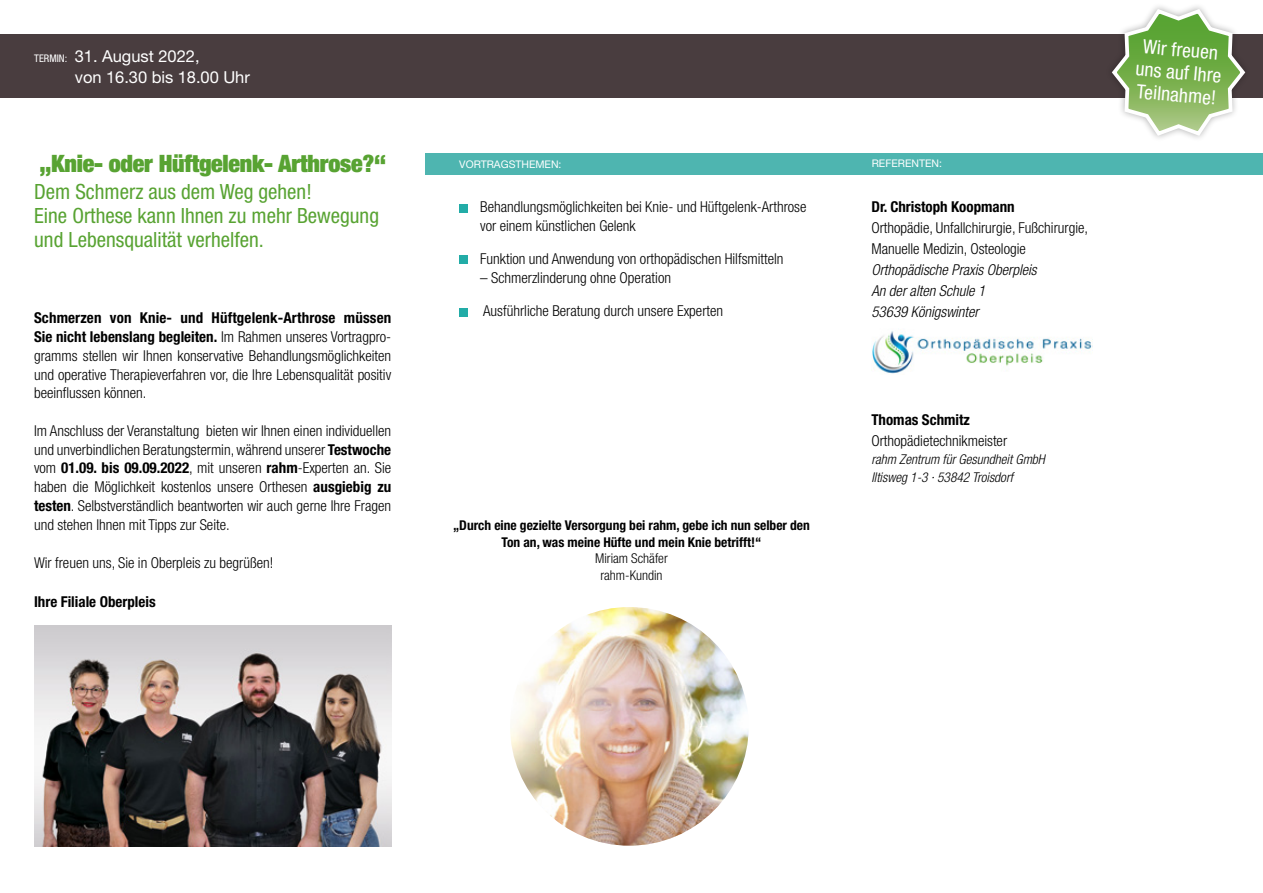
<style>
.page{position:relative;width:1263px;height:893px;background:#fff}
.page>*{position:absolute;margin:0;border:0;box-sizing:border-box;transform-origin:0 0}
.t1{font:900 expanded 24px "Helvetica Neue";letter-spacing:-.01em;color:#58a332}
.t2{font:condensed 21px/24px "Helvetica Neue";color:#58a332}
.t3{font:condensed 19.5px/22.5px "Helvetica Neue";color:#fff}
.t4{font:16.5px/21px "Helvetica Neue";color:#fff}
.t5{font:300 condensed 15px/18.8px "Helvetica Neue";color:#000}
.t6{font:italic 300 condensed 15px/21px "Helvetica Neue LT Std";color:#000}
.t7{font:700 condensed 15px "Helvetica Neue";color:#000}
.t8{font:700 condensed 13.5px/16.2px "Helvetica Neue";color:#000;text-align:center}
.t9{font:italic 300 condensed 13.5px/18px "Helvetica Neue LT Std";color:#000}
.t10{font:300 condensed 13.5px/16.5px "Helvetica Neue";color:#000;text-align:center}
.t11{font:10.5px "Helvetica Neue";color:#fff}
.s1{font-stretch:condensed;font-size:10.5px}
.s2{font-weight:700}
</style>
<div class="page">
<div style="left:0;top:34px;width:1263px;height:64px;background:#493d3f"></div>
<div style="left:1105px;top:3px;width:147px;height:139px;background:#000;opacity:.3"></div>
<svg style="left:1109px;top:6px;width:139px;height:132px"></svg>
<div style="left:425px;top:153px;width:838px;height:21px;background:#4eb5b0"></div>
<div style="left:459px;top:204px;width:8px;height:8px;background:#22aca7"></div>
<div style="left:459px;top:256px;width:8px;height:8px;background:#22aca7"></div>
<div style="left:459px;top:308px;width:8px;height:8px;background:#22aca7"></div>
<img style="left:34px;top:625px;width:357px;height:221px">
<img style="left:510px;top:607px;width:239px;height:239px;border-radius:119px">
<img style="left:872px;top:331px;width:221px;height:43px">
<p class="t4" style="left:75px;top:46px;width:177px;text-indent:-41px"><span class="s1">TERMIN:</span> 31. August 2022,<br>von 16.30 bis 18.00 Uhr</p>
<h1 class="t1" style="left:39px;top:148px;width:348px">„Knie- oder Hüftgelenk- Arthrose?“</h1>
<p class="t11" style="left:872px;top:157px;width:72px">REFERENTEN:</p>
<h2 class="t2" style="left:34px;top:180px;width:346px">Dem Schmerz aus dem Weg gehen!<br>Eine Orthese kann Ihnen zu mehr Bewegung und Lebensqualität verhelfen.</h2>
<p class="t11" style="left:459px;top:158px;width:104px">VORTRAGSTHEMEN:</p>
<p class="t5" style="left:480px;top:197px;width:328px">Behandlungsmöglichkeiten bei Knie- und Hüftgelenk-Arthrose vor einem künstlichen Gelenk</p>
<p class="t5" style="left:480px;top:249px;width:305px">Funktion und Anwendung von orthopädischen Hilfsmitteln</p>
<p class="t5" style="left:480px;top:268px;width:192px">– Schmerzlinderung ohne Operation</p>
<p class="t5" style="left:483px;top:302px;width:242px">Ausführliche Beratung durch unsere Experten</p>
<p class="t7" style="left:871px;top:197px;width:145px">Dr. Christoph Koopmann</p>
<p class="t5" style="left:871px;top:217px;width:218px;line-height:21px">Orthopädie, Unfallchirurgie, Fußchirurgie,<br>Manuelle Medizin, Osteologie</p>
<p class="t6" style="left:871px;top:259px;width:167px">Orthopädische Praxis Oberpleis<br>An der alten Schule 1<br>53639 Königswinter</p>
<p class="t5" style="left:34px;top:309px;width:359px;text-align:justify"><span class="s2">Schmerzen von Knie- und Hüftgelenk-Arthrose müssen Sie nicht lebenslang begleiten.</span> Im Rahmen unseres Vortragpro&shy;gramms stellen wir Ihnen konservative Behandlungsmöglichkeiten und operative Therapieverfahren vor, die Ihre Lebensqualität positiv beeinflussen können.</p>
<p class="t5" style="left:34px;top:421px;width:359px;text-align:justify">Im Anschluss der Veranstaltung bieten wir Ihnen einen individuellen und unverbindlichen Beratungstermin, während unserer <span class="s2">Testwoche </span>vom <span class="s2">01.09. bis 09.09.2022</span>, mit unseren <span class="s2">rahm</span>-Experten an. Sie haben die Möglichkeit kostenlos unsere Orthesen <span class="s2">ausgiebig zu testen</span>. Selbstverständlich beantworten wir auch gerne Ihre Fragen und stehen Ihnen mit Tipps zur Seite.</p>
<p class="t5" style="left:34px;top:553px;width:241px">Wir freuen uns, Sie in Oberpleis zu begrüßen!</p>
<p class="t7" style="left:34px;top:592px;width:123px">Ihre Filiale Oberpleis</p>
<p class="t7" style="left:871px;top:410px;width:100px">Thomas Schmitz</p>
<p class="t5" style="left:871px;top:431px;width:137px">Orthopädietechnikmeister</p>
<p class="t9" style="left:871px;top:450px;width:175px">rahm Zentrum für Gesundheit GmbH<br>Iltisweg 1-3 · 53842 Troisdorf</p>
<p class="t8" style="left:453px;top:517px;width:358px">„Durch eine gezielte Versorgung bei rahm, gebe ich nun selber den<br>Ton an, was meine Hüfte und mein Knie betrifft!“</p>
<p class="t10" style="left:595px;top:550px;width:74px">Miriam Schäfer rahm-Kundin</p>
<h3 class="t3" style="left:1138px;top:35px;width:88px;rotate:5deg">Wir freuen uns auf Ihre<br>Teilnahme!</h3>
</div>
